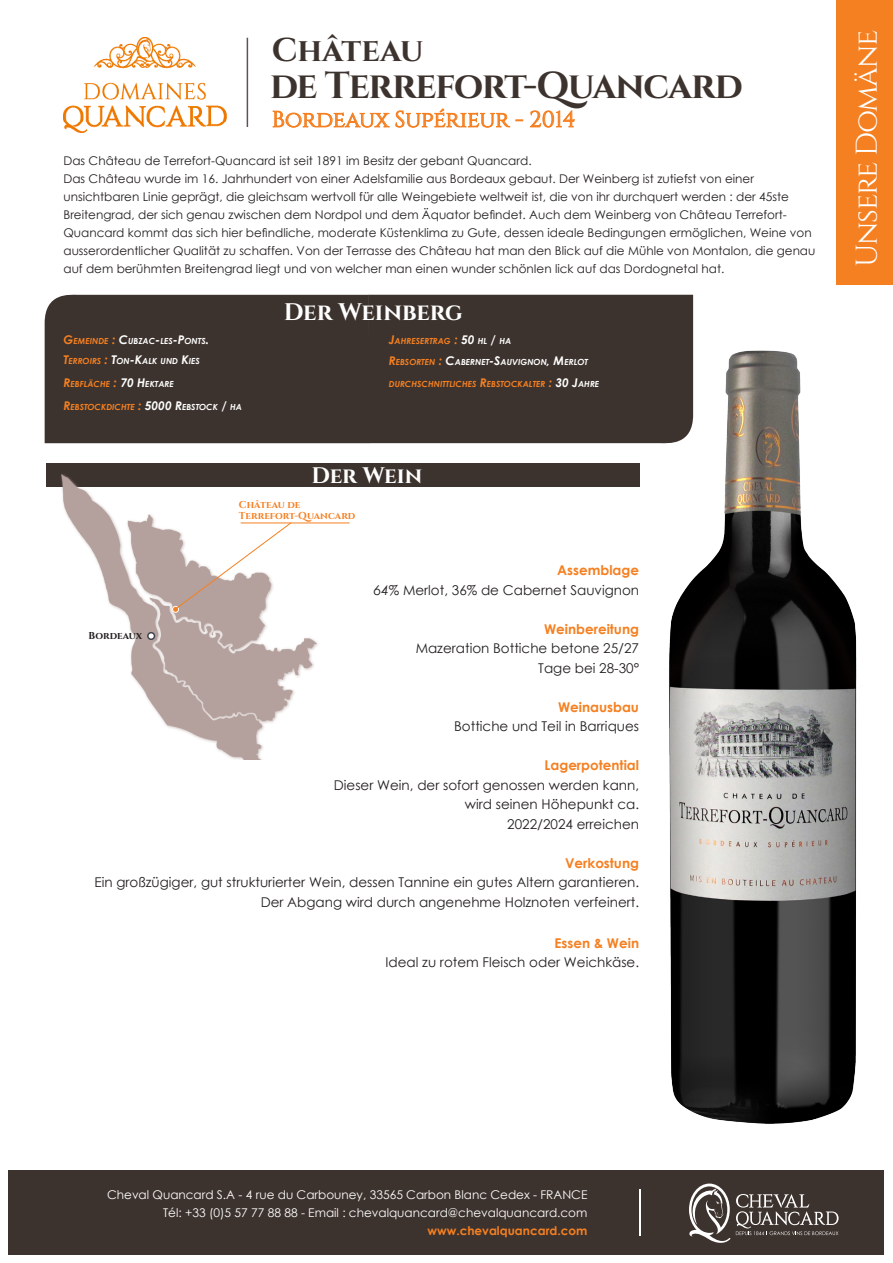
<style>
.page{position:relative;width:893px;height:1263px;background:#fff}
.page>*{position:absolute;margin:0;border:0;box-sizing:border-box;transform-origin:0 0}
.t1{font:700 37.5px "Cinzel";letter-spacing:-.035em;color:#3d332e}
.t2{font:700 33px "Cinzel";color:#3d332e}
.t3{font:30px "Cinzel";letter-spacing:-.04em;color:#fff}
.t4{font:700 24px "Cinzel";letter-spacing:-.005em;color:#fff}
.t5{font:22.5px "Cinzel";color:#f58021}
.t6{font:700 22.5px "Cinzel";letter-spacing:-.005em;color:#fff}
.t7{font:13.5px "Century Gothic";color:#231f20}
.t8{font:700 13.5px "Century Gothic";color:#f58021}
.t9{font:12px/18px "Century Gothic";color:#231f20}
.t10{font:12px "Century Gothic";color:#fff}
.t11{font:700 12px "Century Gothic";color:#f58021}
.t12{font:700 10.05px "Cinzel";color:#f58021}
.t13{font:700 10.05px "Cinzel";color:#231f20}
.t14{font:italic 700 8.4px "Century Gothic";color:#f58021}
.t15{font:italic 700 8.4px "Century Gothic";color:#fff}
.s1{font-size:12px;color:#f58021}
.s2{color:#f58021}
.s3{font-size:12px}
.s4{font-size:12px;color:#fff}
.s5{color:#fff}
.s6{font-style:italic}
</style>
<div class="page">
<div style="left:9px;top:1170px;width:875px;height:84px;background:#3d332e"></div>
<img style="left:64px;top:38px;width:163px;height:95px">
<hr style="left:247px;top:38px;width:1px;height:89px;background:#615353">
<svg style="left:272px;top:108px;width:252px;height:20px"></svg>
<svg style="left:530px;top:110px;width:45px;height:18px"></svg>
<div style="left:837px;top:0;width:56px;height:285px;background:#f58021"></div>
<div style="left:46px;top:464px;width:593px;height:23px;background:#3d332e"></div>
<div style="left:368px;top:295px;width:325px;height:149px;background:#3d332e"></div>
<div style="left:45px;top:294px;width:324px;height:149px;background:#3d332e"></div>
<img style="left:58px;top:463px;width:264px;height:297px">
<div style="left:147px;top:632px;width:8px;height:8px;border:2px solid #40444e;border-radius:50%"></div>
<div style="left:172px;top:606px;width:7px;height:7px;border:1px solid #fff;border-radius:50%"></div>
<svg style="left:173px;top:522px;width:119px;height:90px"></svg>
<hr style="left:241px;top:523px;width:109px;height:1px;background:#f58021">
<img style="left:664px;top:347px;width:193px;height:777px">
<svg style="left:689px;top:1183px;width:41px;height:60px"></svg>
<svg style="left:736px;top:1194px;width:102px;height:41px"></svg>
<hr style="left:639px;top:1189px;width:1px;height:46px;background:#fff">
<p class="t2" style="left:272px;top:30px;width:153px">Château</p>
<p class="t1" style="left:270px;top:63px;width:474px">de Terrefort-Quancard</p>
<p class="t5" style="left:272px;top:106px;width:305px">Bordeaux Supérieur - 2014</p>
<p class="t9" style="left:63px;top:151px;width:470px">Das Château de Terrefort-Quancard ist seit 1891 im Besitz der gebant Quancard.</p>
<p class="t9" style="left:63px;top:169px;width:753px">Das Château wurde im 16. Jahrhundert von einer Adelsfamilie aus Bordeaux gebaut. Der Weinberg ist zutiefst von einer unsichtbaren Linie geprägt, die gleichsam wertvoll für alle Weingebiete weltweit ist, die von ihr durchquert werden : der 45ste Breitengrad, der sich genau zwischen dem Nordpol und dem Äquator befindet. Auch dem Weinberg von Château Terrefort-Quancard kommt das sich hier befindliche, moderate Küstenklima zu Gute, dessen ideale Bedingungen ermöglichen, Weine von ausserordentlicher Qualität zu schaffen. Von der Terrasse des Château hat man den Blick auf die Mühle von Montalon, die genau auf dem berühmten Breitengrad liegt und von welcher man einen wunder schönIen lick auf das Dordognetal hat.</p>
<p class="t15" style="left:63px;top:335px;width:147px"><span class="s1">G</span><span class="s2">EMEINDE</span> <span class="s1">:</span> <span class="s3">C</span>UBZAC<span class="s3">-</span>LES<span class="s3">-P</span>ONTS<span class="s3">.</span></p>
<p class="t14" style="left:63px;top:378px;width:112px"><span class="s3">R</span>EBFLÄCHE <span class="s3">:</span> <span class="s4">70 H</span><span class="s5">EKTARE</span></p>
<p class="t14" style="left:63px;top:402px;width:180px"><span class="s3">R</span>EBSTOCKDICHTE <span class="s3">:</span> <span class="s4">5000 R</span><span class="s5">EBSTOCK</span> <span class="s4">/</span> <span class="s5">HA</span></p>
<p class="t15" style="left:63px;top:356px;width:138px"><span class="s1">T</span><span class="s2">ERROIRS</span> <span class="s1">:</span> <span class="s3">T</span>ON<span class="s3">-K</span>ALK UND <span class="s3">K</span>IES</p>
<p class="t4" style="left:284px;top:298px;width:181px">Der Weinberg</p>
<p class="t14" style="left:389px;top:335px;width:124px"><span class="s3">J</span>AHRESERTRAG <span class="s3">:</span> <span class="s4">50</span> <span class="s5">HL</span> <span class="s4">/</span> <span class="s5">HA</span></p>
<p class="t15" style="left:389px;top:356px;width:201px"><span class="s1">R</span><span class="s2">EBSORTEN</span> <span class="s1">:</span> <span class="s3">C</span>ABERNET<span class="s3">-S</span>AUVIGNON<span class="s3">, M</span>ERLOT</p>
<p class="t14" style="left:389px;top:378px;width:212px">DURCHSCHNITTLICHES <span class="s3">R</span>EBSTOCKALTER <span class="s3">:</span> <span class="s4">30 J</span><span class="s5">AHRE</span></p>
<p class="t6" style="left:311px;top:462px;width:112px">Der Wein</p>
<p class="t12" style="left:239px;top:499px;width:63px">Château de</p>
<p class="t12" style="left:239px;top:509px;width:118px">Terrefort-Quancard</p>
<p class="t8" style="left:557px;top:562px;width:83px">Assemblage</p>
<p class="t7" style="left:374px;top:580px;width:267px"><span class="s6">64</span>% Merlot, 36% de Cabernet Sauvignon</p>
<p class="t8" style="left:544px;top:620px;width:97px">Weinbereitung</p>
<p class="t7" style="left:416px;top:639px;width:225px">Mazeration Bottiche betone 25/27</p>
<p class="t7" style="left:538px;top:658px;width:102px">Tage bei 28-30°</p>
<p class="t8" style="left:558px;top:698px;width:82px">Weinausbau</p>
<p class="t7" style="left:454px;top:717px;width:186px">Bottiche und Teil in Barriques</p>
<p class="t8" style="left:545px;top:757px;width:96px">Lagerpotential</p>
<p class="t7" style="left:334px;top:775px;width:307px">Dieser Wein, der sofort genossen werden kann,</p>
<p class="t7" style="left:465px;top:795px;width:176px">wird seinen Höhepunkt ca.</p>
<p class="t7" style="left:507px;top:814px;width:133px">2022/2024 erreichen</p>
<p class="t8" style="left:565px;top:854px;width:75px">Verkostung</p>
<p class="t7" style="left:94px;top:873px;width:546px">Ein großzügiger, gut strukturierter Wein, dessen Tannine ein gutes Altern garantieren.</p>
<p class="t7" style="left:261px;top:892px;width:380px">Der Abgang wird durch angenehme Holznoten verfeinert.</p>
<p class="t8" style="left:555px;top:934px;width:86px">Essen &amp; Wein</p>
<p class="t7" style="left:385px;top:953px;width:255px">Ideal zu rotem Fleisch oder Weichkäse.</p>
<p class="t13" style="left:89px;top:630px;width:55px">Bordeaux</p>
<p class="t3" style="left:849px;top:267px;width:239px;rotate:-90deg">Unsere Domäne</p>
<p class="t10" style="left:107px;top:1187px;width:482px">Cheval Quancard S.A - 4 rue du Carbouney, 33565 Carbon Blanc Cedex - FRANCE</p>
<p class="t10" style="left:163px;top:1205px;width:426px">Tél: +33 (0)5 57 77 88 88 - Email : chevalquancard@chevalquancard.com</p>
<p class="t11" style="left:428px;top:1223px;width:161px">www.chevalquancard.com</p>
</div>
